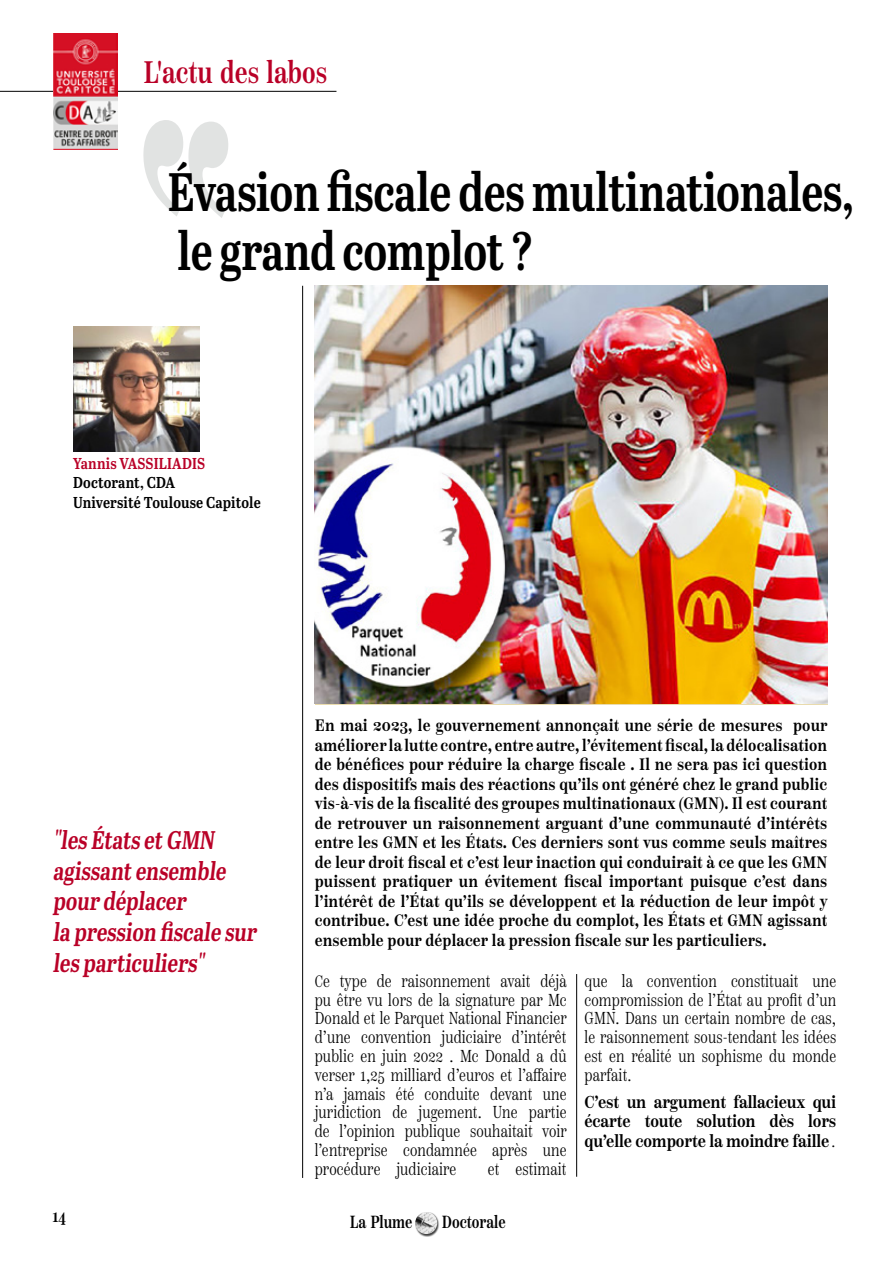
<style>
.page{position:relative;width:893px;height:1263px;background:#fff}
.page>*{position:absolute;margin:0;border:0;box-sizing:border-box;transform-origin:0 0}
.t1{font:54px/58.5px "Abril Titling Cnd Sb";letter-spacing:-.01em;color:#000;scale:.9 1}
.t2{font:500 31.05px "Scotch Text Comp";color:#b90027;scale:.95 1}
.t3{font:25.5px/30.6px "Abril Titling Cnd Sb";color:#b90027;scale:.91 1}
.t4{font:500 17.55px "Scotch Text Comp";color:#000;scale:.95 1}
.t5{font:300 17.25px/18.8px "Scotch Text Comp";letter-spacing:.01em;color:#000;text-align:justify}
.t6{font:600 17.25px/19.5px "Scotch Text";letter-spacing:-.01em;color:#000;text-align:justify;scale:.86 1}
.t7{font:600 16.5px/19.5px "Scotch Text";letter-spacing:.01em;color:#000;text-align:justify;scale:.86 1}
.t8{font:15.75px/19.5px "Abril Titling Cnd Sb";letter-spacing:.01em;color:#000}
.t9{font:15.75px "Abril Titling Cnd Sb";letter-spacing:.01em;color:#b90027}
.s1{font-size:16.5px}
.s2{font-family:"Scotch Text Comp";font-weight:300;font-size:16.5px}
</style>
<div class="page">
<div style="left:415px;top:1212px;width:25px;height:25px;background:#000;opacity:.75"></div>
<img style="left:415px;top:1212px;width:22px;height:22px">
<svg style="left:143px;top:120px;width:85px;height:98px"></svg>
<hr style="left:302px;top:286px;width:1px;height:892px;background:#000">
<hr style="left:576px;top:974px;width:1px;height:203px;background:#000">
<img style="left:73px;top:327px;width:127px;height:124px">
<hr style="left:0;top:91px;width:336px;height:1px;background:#000">
<img style="left:54px;top:34px;width:63px;height:115px">
<img style="left:315px;top:286px;width:512px;height:417px">
<h2 class="t2" style="left:143px;top:54px;width:195px">L'actu des labos</h2>
<h1 class="t1" style="left:168px;top:160px;width:764px">Évasion fiscale des multinationales, le grand complot ?</h1>
<p class="t9" style="left:73px;top:451px;width:134px">Yannis VASSILIADIS</p>
<p class="t8" style="left:73px;top:472px;width:189px">Doctorant, CDA<br>Université Toulouse Capitole</p>
<h3 class="t3" style="left:53px;top:824px;width:230px">"les États et GMN agissant ensemble pour déplacer<br>la pression fiscale sur les particuliers"</h3>
<p class="t4" style="left:52px;top:1206px;width:16px">14</p>
<p class="t7" style="left:315px;top:716px;width:598px">En mai 2023, le gouvernement annonçait une série de mesures pour améliorer la lutte contre, entre autre, l’évitement fiscal, la délocalisation de bénéfices pour réduire la charge fiscale . Il ne sera pas ici question des dispositifs mais des réactions qu’ils ont généré chez le grand public vis-à-vis de la fiscalité des groupes multinationaux (GMN). Il est courant de retrouver un raisonnement arguant d’une communauté d’intérêts entre les GMN et les États. Ces derniers sont vus comme seuls maîtres de leur droit fiscal et c’est leur inaction qui conduirait à ce que les GMN puissent pratiquer un évitement fiscal important puisque c’est dans l’intérêt de l’État qu’ils se développent et la réduction de leur impôt y contribue. C’est une idée proche du complot, les États et GMN agissant ensemble pour déplacer la pression fiscale sur les particuliers.</p>
<p class="t5" style="left:315px;top:972px;width:254px"><span class="s1">C</span>e type de raisonnement avait déjà pu être vu lors de la signature par Mc Donald et le Parquet National Financier d’une convention judiciaire d’intérêt public en juin 2022 . Mc Donald a dû verser 1,25 milliard d’euros et l’affaire n’a jamais été conduite devant une juridiction de jugement. Une partie de l’opinion publique souhaitait voir l’entreprise condamnée après une procédure judiciaire</p>
<p class="t5" style="left:488px;top:1159px;width:80px">et estimait</p>
<p class="t4" style="left:350px;top:1212px;width:68px">La Plume</p>
<p class="t4" style="left:442px;top:1212px;width:69px">Doctorale</p>
<p class="t5" style="left:584px;top:972px;width:253px">que la convention constituait une compromission de l’État au profit d’un GMN. Dans un certain nombre de cas, le raisonnement sous-tendant les idées est en réalité un sophisme du monde parfait.</p>
<p class="t6" style="left:584px;top:1092px;width:294px">C’est un argument fallacieux qui écarte toute solution dès lors qu’elle comporte la moindre faille <span class="s2">.</span></p>
</div>
